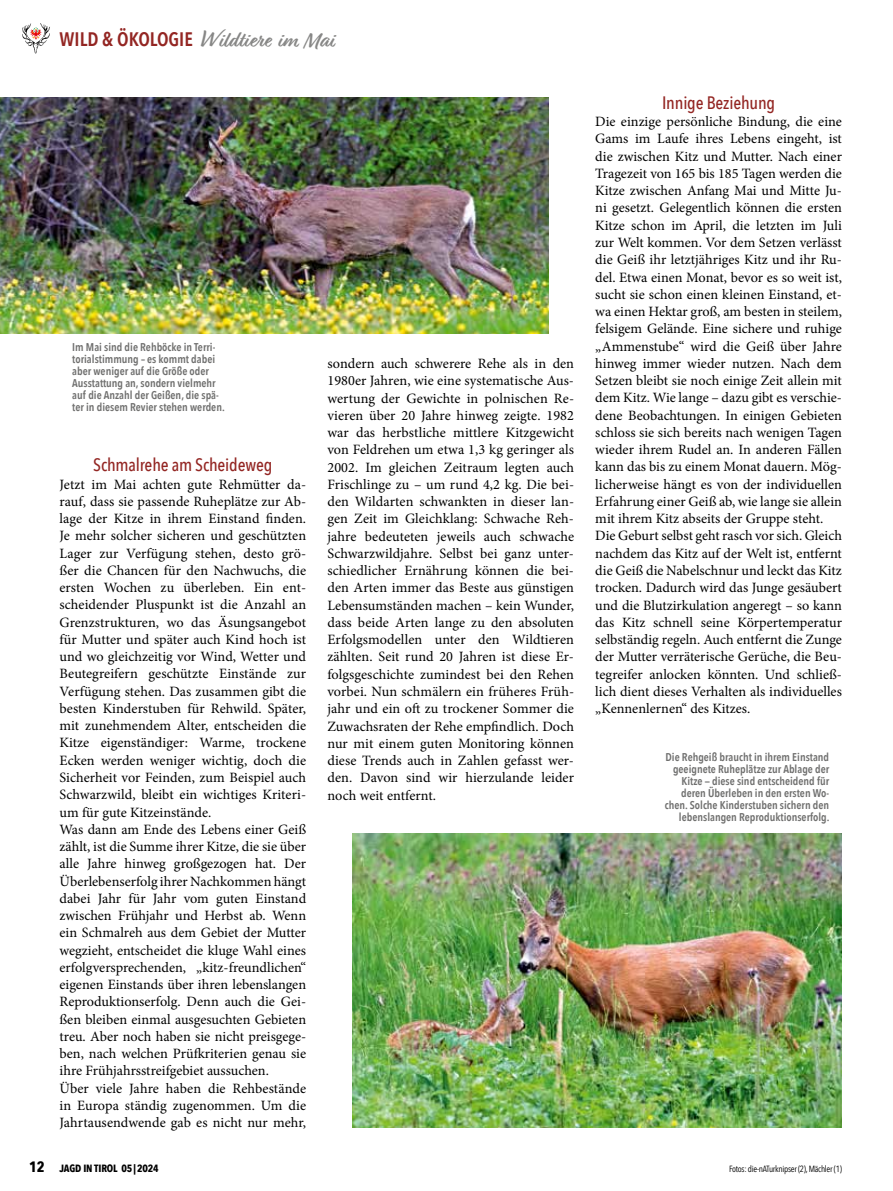
<style>
.page{position:relative;width:893px;height:1191px;background:#fff}
.page>*{position:absolute;margin:0;border:0;box-sizing:border-box;transform-origin:0 0}
.t1{font:700 22.5px "Relation";letter-spacing:.01em;color:#878786}
.t2{font:500 18px "Avenir Next Condensed";letter-spacing:-.01em;color:#932623}
.t3{font:14.25px/17.2px "Minion Pro";color:#000}
.t4{font:600 11.25px/12px "Avenir Next Condensed";color:#6f6f6e}
.t5{font:700 10.5px "Avenir Next Condensed";letter-spacing:-.01em;color:#000}
.t6{font:9px "Avenir Next Condensed";letter-spacing:-.03em;color:#000}
.s1{font-family:"Avenir Next Condensed";font-weight:600;font-size:19.5px;color:#932623}
.s2{font-size:15px}
</style>
<div class="page">
<img style="left:353px;top:833px;width:489px;height:294px">
<svg style="left:22px;top:23px;width:28px;height:30px"></svg>
<img style="left:0;top:98px;width:549px;height:235px">
<h1 class="t1" style="left:60px;top:27px;width:276px"><span class="s1">WILD &amp; ÖKOLOGIE</span> Wildtiere im Mai</h1>
<p class="t4" style="left:72px;top:340px;width:154px">Im Mai sind die Rehböcke in Terri&shy;torialstimmung – es kommt dabei aber weniger auf die Größe oder Ausstattung an, sondern vielmehr auf die Anzahl der Geißen, die spä&shy;ter in diesem Revier stehen werden.</p>
<p class="t2" style="left:93px;top:454px;width:181px">Schmalrehe am Scheideweg</p>
<p class="t3" style="left:60px;top:475px;width:248px">Jetzt im Mai achten gute Rehmütter da&shy;rauf, dass sie passende Ruheplätze zur Ab&shy;lage der Kitze in ihrem Einstand finden.<br>Je mehr solcher sicheren und geschützten Lager zur Verfügung stehen, desto grö&shy;ßer die Chancen für den Nachwuchs, die ersten Wochen zu überleben. Ein ent&shy;scheidender Pluspunkt ist die Anzahl an Grenzstrukturen, wo das Äsungsangebot für Mutter und später auch Kind hoch ist und wo gleichzeitig vor Wind, Wetter und Beutegreifern geschützte Einstände zur Verfügung stehen. Das zusammen gibt die besten Kinderstuben für Rehwild. Später, mit zunehmendem Alter, entscheiden die Kitze eigenständiger: Warme, trockene Ecken werden weniger wichtig, doch die Sicherheit vor Feinden, zum Beispiel auch Schwarzwild, bleibt ein wichtiges Kriteri&shy;um für gute Kitzeinstände.<br>Was dann am Ende des Lebens einer Geiß zählt, ist die Summe ihrer Kitze, die sie über alle Jahre hinweg großgezogen hat. Der Überlebenserfolg ihrer Nachkommen hängt dabei Jahr für Jahr vom guten Einstand zwischen Frühjahr und Herbst ab. Wenn ein Schmalreh aus dem Gebiet der Mutter wegzieht, entscheidet die kluge Wahl eines erfolgversprechenden, „kitz-freundlichen“ eigenen Einstands über ihren lebenslangen Reproduktionserfolg. Denn auch die Gei&shy;ßen bleiben einmal ausgesuchten Gebieten treu. Aber noch haben sie nicht preisgege&shy;ben, nach welchen Prüfkriterien genau sie ihre Frühjahrsstreifgebiet aussuchen.<br>Über viele Jahre haben die Rehbestände in Europa ständig zugenommen. Um die Jahrtausendwende gab es nicht nur mehr,</p>
<p class="t3" style="left:327px;top:355px;width:248px;text-align:justify">sondern auch schwerere Rehe als in den 1980er Jahren, wie eine systematische Aus&shy;wertung der Gewichte in polnischen Re&shy;vieren über 20 Jahre hinweg zeigte. 1982 war das herbstliche mittlere Kitzgewicht von Feldrehen um etwa 1,3 kg geringer als 2002. Im gleichen Zeitraum legten auch Frischlinge zu – um rund 4,2 kg. Die bei&shy;den Wildarten schwankten in dieser lan&shy;gen Zeit im Gleichklang: Schwache Reh&shy;jahre bedeuteten jeweils auch schwache Schwarzwildjahre. Selbst bei ganz unter&shy;schiedlicher Ernährung können die bei&shy;den Arten immer das Beste aus günstigen Lebensumständen machen – kein Wunder, dass beide Arten lange zu den absoluten Erfolgsmodellen unter den Wildtieren zählten. Seit rund 20 Jahren ist diese Er&shy;folgsgeschichte zumindest bei den Rehen vorbei. Nun schmälern ein früheres Früh&shy;jahr und ein oft zu trockener Sommer die Zuwachsraten der Rehe empfindlich. Doch nur mit einem guten Monitoring können diese Trends auch in Zahlen gefasst wer&shy;den. Davon sind wir hierzulande leider noch weit entfernt.</p>
<p class="t2" style="left:662px;top:92px;width:115px">Innige Beziehung</p>
<p class="t3" style="left:595px;top:113px;width:248px">Die einzige persönliche Bindung, die eine Gams im Laufe ihres Lebens eingeht, ist die zwischen Kitz und Mutter. Nach einer Tragezeit von 165 bis 185 Tagen werden die Kitze zwischen Anfang Mai und Mitte Ju&shy;ni gesetzt. Gelegentlich können die ersten Kitze schon im April, die letzten im Juli zur Welt kommen. Vor dem Setzen verlässt die Geiß ihr letztjähriges Kitz und ihr Ru&shy;del. Etwa einen Monat, bevor es so weit ist, sucht sie schon einen kleinen Einstand, et&shy;wa einen Hektar groß, am besten in steilem, felsigem Gelände. Eine sichere und ruhige „Ammenstube“ wird die Geiß über Jahre hinweg immer wieder nutzen. Nach dem Setzen bleibt sie noch einige Zeit allein mit dem Kitz. Wie lange – dazu gibt es verschie&shy;dene Beobachtungen. In einigen Gebieten schloss sie sich bereits nach wenigen Tagen wieder ihrem Rudel an. In anderen Fällen kann das bis zu einem Monat dauern. Mög&shy;licherweise hängt es von der individuellen Erfahrung einer Geiß ab, wie lange sie allein mit ihrem Kitz abseits der Gruppe steht.<br>Die Geburt selbst geht rasch vor sich. Gleich nachdem das Kitz auf der Welt ist, entfernt die Geiß die Nabelschnur und leckt das Kitz trocken. Dadurch wird das Junge gesäubert und die Blutzirkulation angeregt – so kann das Kitz schnell seine Körpertemperatur selbständig regeln. Auch entfernt die Zunge der Mutter verräterische Gerüche, die Beu&shy;tegreifer anlocken könnten. Und schließ&shy;lich dient dieses Verhalten als individuelles „Kennenlernen“ des Kitzes.</p>
<p class="t4" style="left:665px;top:750px;width:166px;text-align:right">Die Rehgeiß braucht in ihrem Einstand geeignete Ruheplätze zur Ablage der Kitze — diese sind entscheidend für deren Überleben in den ersten Wo&shy;chen. Solche Kinderstuben sichern den lebenslangen Reproduktionserfolg.</p>
<p class="t5" style="left:29px;top:1161px;width:131px"><span class="s2">12</span> JAGD IN TIROL 05|2024</p>
<p class="t6" style="left:729px;top:1161px;width:114px">Fotos: die-nATurknipser (2), Mächler (1)</p>
</div>
